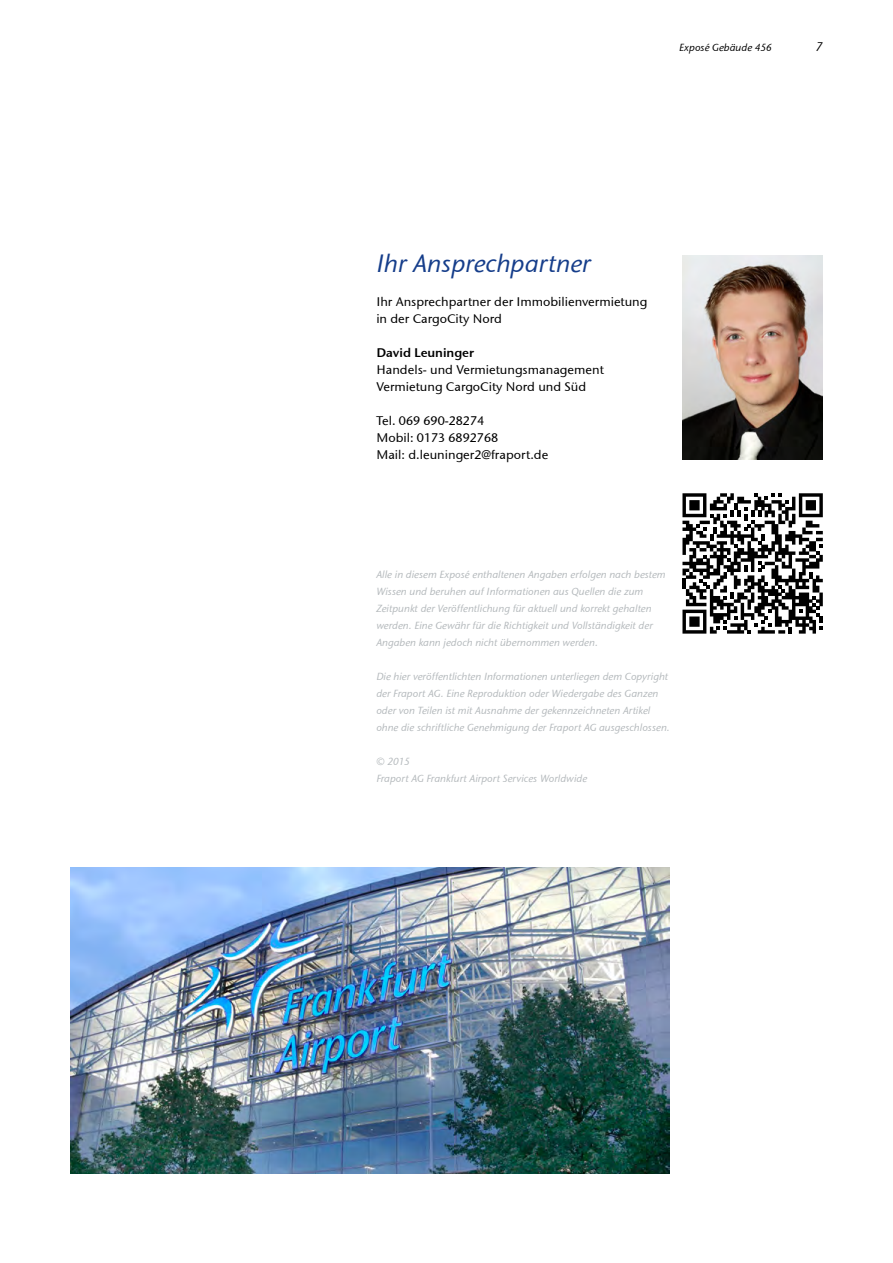
<style>
.page{position:relative;width:893px;height:1263px;background:#fff}
.page>*{position:absolute;margin:0;border:0;box-sizing:border-box;transform-origin:0 0}
.t1{font:italic 25.5px "Fraport Stone Sans";color:#153d8a}
.t2{font:12.75px/17px "Fraport Stone Sans";color:#000}
.t3{font:700 12.75px "Fraport Stone Sans";color:#000}
.t4{font:italic 12.75px "Fraport Stone Sans";color:#000}
.t5{font:italic 10.5px/17px "Fraport Stone Sans";color:#b4b9bc}
.t6{font:italic 10.5px "Fraport Stone Sans";color:#000}
</style>
<div class="page">
<img style="left:682px;top:255px;width:140px;height:204px">
<img style="left:70px;top:867px;width:600px;height:307px">
<svg style="left:682px;top:493px;width:141px;height:141px"></svg>
<p class="t6" style="left:679px;top:41px;width:94px">Exposé Gebäude 456</p>
<p class="t4" style="left:816px;top:39px;width:8px">7</p>
<h1 class="t1" style="left:376px;top:248px;width:216px">Ihr Ansprechpartner</h1>
<p class="t2" style="left:376px;top:293px;width:273px">Ihr Ansprechpartner der Immobilienvermietung in der CargoCity Nord</p>
<p class="t3" style="left:376px;top:345px;width:99px">David Leuninger</p>
<p class="t2" style="left:376px;top:361px;width:229px">Handels- und Vermietungsmanagement<br>Vermietung CargoCity Nord und Süd</p>
<p class="t2" style="left:376px;top:412px;width:174px">Tel. 069 690-28274<br>Mobil: 0173 6892768<br>Mail: d.leuninger2@fraport.de</p>
<p class="t5" style="left:376px;top:566px;width:291px">Alle in diesem Exposé enthaltenen Angaben erfolgen nach bestem Wissen und beruhen auf Informationen aus Quellen die zum Zeitpunkt der Veröffentlichung für aktuell und korrekt gehalten werden. Eine Gewähr für die Richtigkeit und Vollständigkeit der Angaben kann jedoch nicht übernommen werden.</p>
<p class="t5" style="left:376px;top:668px;width:295px">Die hier veröffentlichten Informationen unterliegen dem Copyright der Fraport AG. Eine Reproduktion oder Wiedergabe des Ganzen oder von Teilen ist mit Ausnahme der gekennzeichneten Artikel ohne die schriftliche Genehmigung der Fraport AG ausgeschlossen.</p>
<p class="t5" style="left:376px;top:753px;width:212px">© 2015<br>Fraport AG Frankfurt Airport Services Worldwide</p>
</div>
